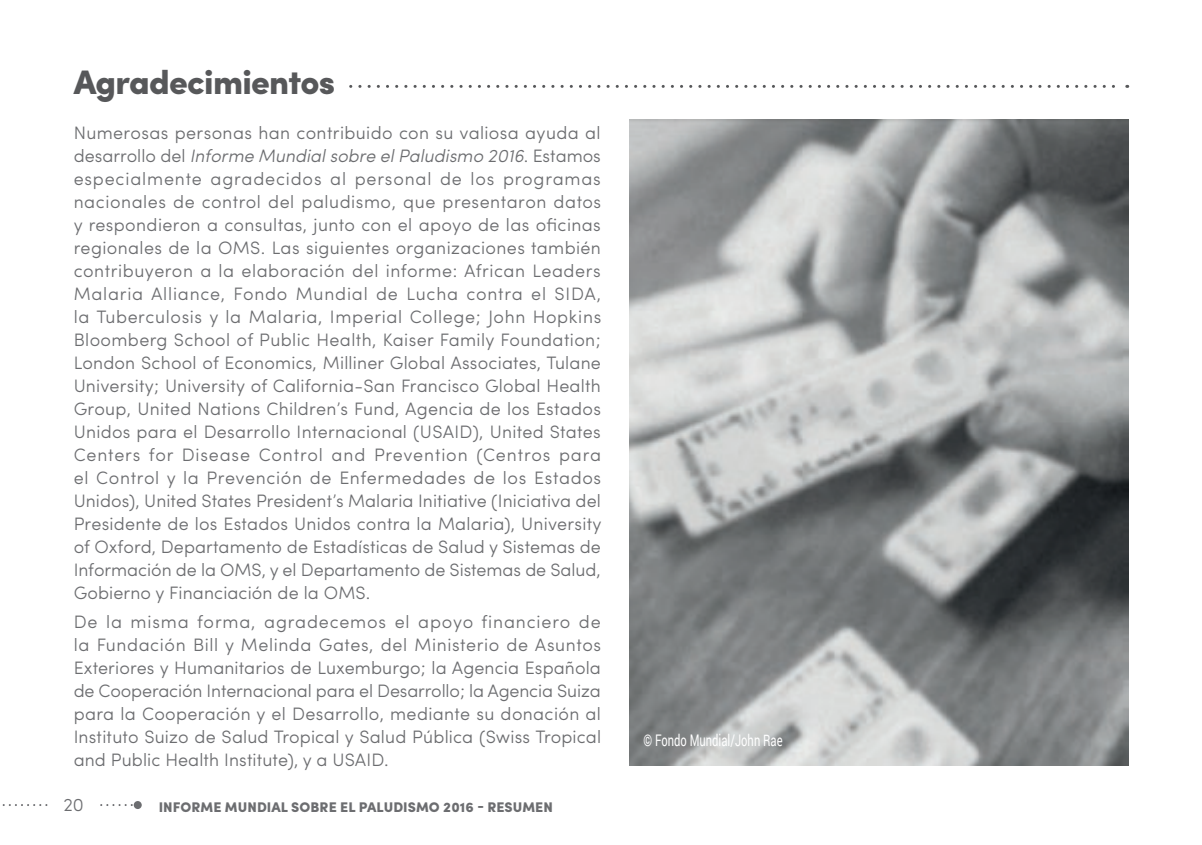
<style>
.page{position:relative;width:1202px;height:845px;background:#fff}
.page>*{position:absolute;margin:0;border:0;box-sizing:border-box;transform-origin:0 0}
.t1{font:900 34px "Sofia Pro";letter-spacing:-.02em;color:#57585a}
.t2{font:300 18px/23px "Sofia Pro";letter-spacing:.005em;color:#6c6d70;text-align:justify}
.t3{font:16px "Roboto";color:#fff;scale:.7 1}
.t4{font:900 14px "Sofia Pro";letter-spacing:.005em;color:#6c6d70}
.s1{font-style:italic}
</style>
<div class="page">
<svg style="left:2px;top:804px;width:130px;height:2px"></svg>
<div style="left:134px;top:801px;width:8px;height:8px;background:#6c6d70;border-radius:50%"></div>
<div style="left:51px;top:782px;width:45px;height:44px;background:#fff"></div>
<svg style="left:349px;top:85px;width:779px;height:3px"></svg>
<img style="left:629px;top:119px;width:499px;height:646px">
<h1 class="t1" style="left:74px;top:55px;width:263px">Agradecimientos</h1>
<p class="t2" style="left:74px;top:120px;width:529px">Numerosas personas han contribuido con su valiosa ayuda al desarrollo del <span class="s1">Informe Mundial sobre el Paludismo 2016</span>. Estamos especialmente agradecidos al personal de los programas nacionales de control del paludismo, que presentaron datos y respondieron a consultas, junto con el apoyo de las oficinas regionales de la OMS. Las siguientes organizaciones también contribuyeron a la elaboración del informe: African Leaders Malaria Alliance, Fondo Mundial de Lucha contra el SIDA, la Tuberculosis y la Malaria, Imperial College; John Hopkins Bloomberg School of Public Health, Kaiser Family Foundation; London School of Economics, Milliner Global Associates, Tulane University; University of California-San Francisco Global Health Group, United Nations Children’s Fund, Agencia de los Estados Unidos para el Desarrollo Internacional (USAID), United States Centers for Disease Control and Prevention (Centros para el Control y la Prevención de Enfermedades de los Estados Unidos), United States President’s Malaria Initiative (Iniciativa del Presidente de los Estados Unidos contra la Malaria), University of Oxford, Departamento de Estadísticas de Salud y Sistemas de Información de la OMS, y el Departamento de Sistemas de Salud, Gobierno y Financiación de la OMS.</p>
<p class="t2" style="left:74px;top:609px;width:529px">De la misma forma, agradecemos el apoyo financiero de la Fundación Bill y Melinda Gates, del Ministerio de Asuntos Exteriores y Humanitarios de Luxemburgo; la Agencia Española de Cooperación Internacional para el Desarrollo; la Agencia Suiza para la Cooperación y el Desarrollo, mediante su donación al Instituto Suizo de Salud Tropical y Salud Pública (Swiss Tropical and Public Health Institute), y a USAID.</p>
<p class="t2" style="left:63px;top:792px;width:22px">20</p>
<p class="t4" style="left:159px;top:796px;width:396px">INFORME MUNDIAL SOBRE EL PALUDISMO 2016 - RESUMEN</p>
<p class="t3" style="left:643px;top:729px;width:200px">© Fondo Mundial/John Rae</p>
</div>
